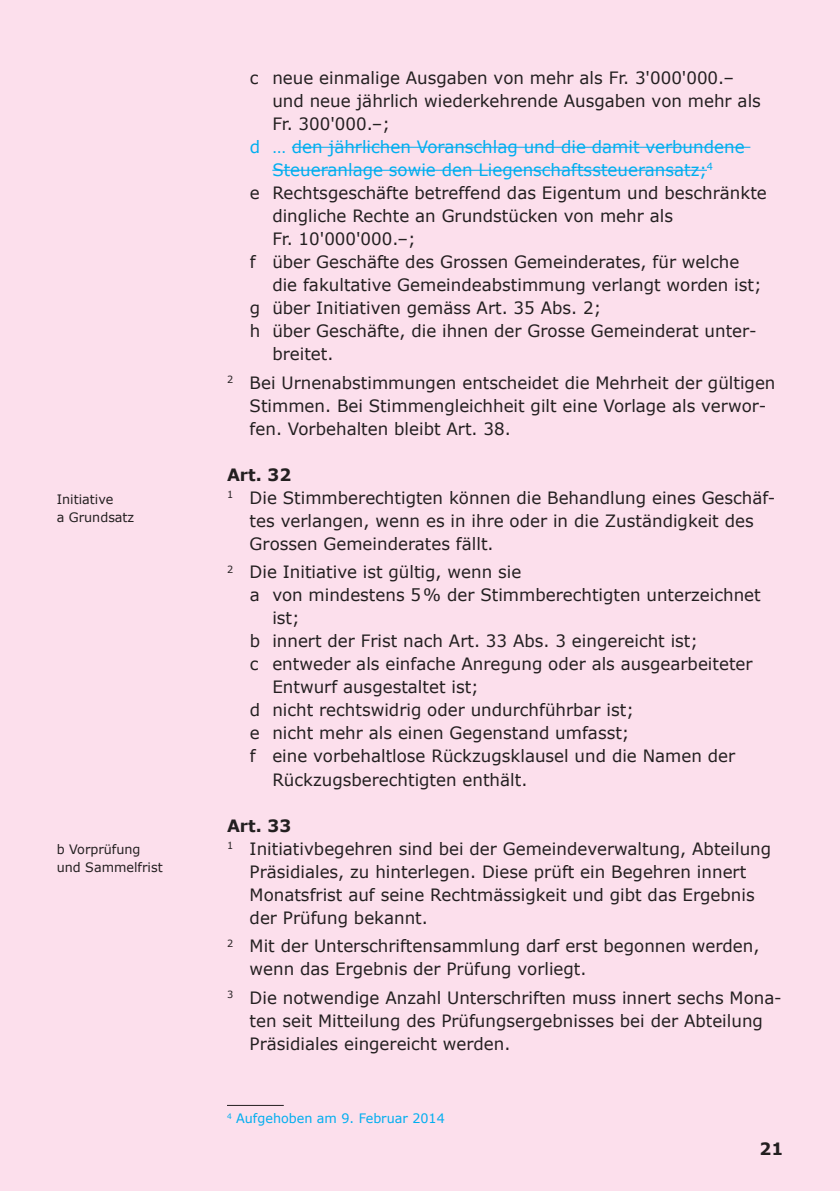
<style>
.page{position:relative;width:840px;height:1191px;background:#fff}
.page>*{position:absolute;margin:0;border:0;box-sizing:border-box;transform-origin:0 0}
.t1{font:17px/23px "Verdana";color:#231f20}
.t2{font:17px "Verdana";color:#00aeef}
.t3{font:700 17px "Verdana";color:#231f20}
.t4{font:13px/18px "Verdana";color:#231f20}
.t5{font:13px "Verdana";color:#00aeef}
</style>
<div class="page">
<div style="left:0;top:0;width:839px;height:1191px;background:#fcdfec"></div>
<hr style="left:292px;top:147px;width:458px;height:1px;background:#00aeef">
<hr style="left:272px;top:170px;width:434px;height:1px;background:#00aeef">
<hr style="left:227px;top:1105px;width:56px;height:1px;background:#231f20">
<p class="t4" style="left:57px;top:490px;width:79px">Initiative<br>a Grundsatz</p>
<p class="t4" style="left:57px;top:840px;width:107px">b Vorprüfung und Sammelfrist</p>
<p class="t1" style="left:272px;top:66px;width:490px;text-indent:-23px">c neue einmalige Ausgaben von mehr als Fr. 3'000'000.– und neue jährlich wiederkehrende Ausgaben von mehr als<br>Fr. 300'000.–;</p>
<p class="t2" style="left:249px;top:136px;width:496px">d … den jährlichen Voranschlag und die damit verbundene</p>
<p class="t2" style="left:272px;top:159px;width:442px">Steueranlage sowie den Liegenschaftssteueransatz;<sup>4</sup></p>
<p class="t1" style="left:249px;top:181px;width:518px">e Rechtsgeschäfte betreffend das Eigentum und beschränkte</p>
<p class="t1" style="left:272px;top:204px;width:402px">dingliche Rechte an Grundstücken von mehr als</p>
<p class="t1" style="left:272px;top:227px;width:145px">Fr. 10'000'000.–;</p>
<p class="t1" style="left:249px;top:250px;width:491px">f über Geschäfte des Grossen Gemeinderates, für welche</p>
<p class="t1" style="left:272px;top:273px;width:490px">die fakultative Gemeindeabstimmung verlangt worden ist;</p>
<p class="t1" style="left:249px;top:296px;width:353px">g über Initiativen gemäss Art. 35 Abs. 2;</p>
<p class="t1" style="left:249px;top:319px;width:508px">h über Geschäfte, die ihnen der Grosse Gemeinderat unter-</p>
<p class="t1" style="left:272px;top:342px;width:63px">breitet.</p>
<p class="t1" style="left:249px;top:370px;width:527px;text-indent:-23px"><sup>2</sup> Bei Urnenabstimmungen entscheidet die Mehrheit der gültigen<br>Stimmen. Bei Stimmengleichheit gilt eine Vorlage als verwor&shy;fen. Vorbehalten bleibt Art. 38.</p>
<p class="t3" style="left:227px;top:464px;width:66px">Art. 32</p>
<p class="t1" style="left:227px;top:485px;width:549px"><sup>1</sup> Die Stimmberechtigten können die Behandlung eines Geschäf-</p>
<p class="t1" style="left:249px;top:508px;width:505px">tes verlangen, wenn es in ihre oder in die Zuständigkeit des</p>
<p class="t1" style="left:249px;top:531px;width:245px">Grossen Gemeinderates fällt.</p>
<p class="t1" style="left:227px;top:560px;width:295px"><sup>2</sup> Die Initiative ist gültig, wenn sie</p>
<p class="t1" style="left:249px;top:583px;width:512px">a von mindestens 5% der Stimmberechtigten unterzeichnet</p>
<p class="t1" style="left:272px;top:606px;width:29px">ist;</p>
<p class="t1" style="left:249px;top:629px;width:449px">b innert der Frist nach Art. 33 Abs. 3 eingereicht ist;</p>
<p class="t1" style="left:249px;top:652px;width:504px">c entweder als einfache Anregung oder als ausgearbeiteter</p>
<p class="t1" style="left:272px;top:675px;width:208px">Entwurf ausgestaltet ist;</p>
<p class="t1" style="left:249px;top:698px;width:385px">d nicht rechtswidrig oder undurchführbar ist;</p>
<p class="t1" style="left:249px;top:721px;width:381px">e nicht mehr als einen Gegenstand umfasst;</p>
<p class="t1" style="left:249px;top:744px;width:487px">f eine vorbehaltlose Rückzugsklausel und die Namen der</p>
<p class="t1" style="left:272px;top:767px;width:256px">Rückzugsberechtigten enthält.</p>
<p class="t3" style="left:227px;top:814px;width:66px">Art. 33</p>
<p class="t1" style="left:227px;top:836px;width:545px"><sup>1</sup> Initiativbegehren sind bei der Gemeindeverwaltung, Abteilung</p>
<p class="t1" style="left:249px;top:859px;width:498px">Präsidiales, zu hinterlegen. Diese prüft ein Begehren innert</p>
<p class="t1" style="left:249px;top:882px;width:506px">Monatsfrist auf seine Rechtmässigkeit und gibt das Ergebnis</p>
<p class="t1" style="left:249px;top:905px;width:180px">der Prüfung bekannt.</p>
<p class="t1" style="left:249px;top:934px;width:511px;text-indent:-23px"><sup>2</sup> Mit der Unterschriftensammlung darf erst begonnen werden, wenn das Ergebnis der Prüfung vorliegt.</p>
<p class="t1" style="left:249px;top:985px;width:533px;text-indent:-23px"><sup>3</sup> Die notwendige Anzahl Unterschriften muss innert sechs Mona&shy;ten seit Mitteilung des Prüfungsergebnisses bei der Abteilung<br>Präsidiales eingereicht werden.</p>
<p class="t5" style="left:227px;top:1110px;width:219px"><sup>4</sup> Aufgehoben am 9. Februar 2014</p>
<p class="t3" style="left:759px;top:1138px;width:25px">21</p>
</div>
